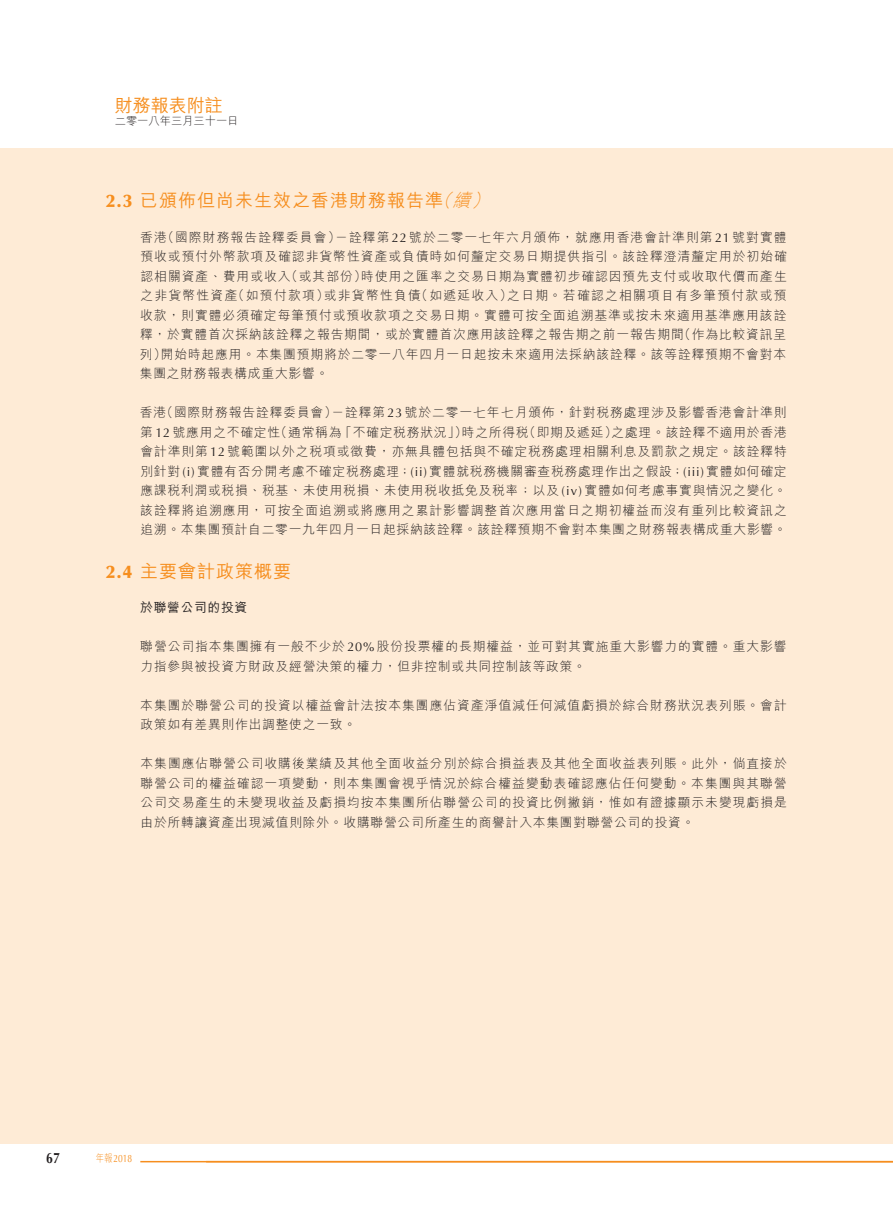
<style>
.page{position:relative;width:893px;height:1212px;background:#fff}
.page>*{position:absolute;margin:0;border:0;box-sizing:border-box;transform-origin:0 0}
.t1{font:500 18px "M Hei HK";letter-spacing:.055em;color:#f68e1e}
.t2{font:italic 300 18px "M Hei HK";color:#f68e1e}
.t3{font:700 15px "Optima";color:#231f20;scale:.8 1}
.t4{font:300 12.75px/19.5px "M Hei HK";letter-spacing:.07em;color:#231f20}
.t5{font:300 12.75px "M Hei HK";letter-spacing:.1em;color:#231f20}
.t6{font:500 12.75px "M Hei HK";letter-spacing:.055em;color:#231f20}
.t7{font:300 11.25px "M Hei HK";color:#231f20}
.t8{font:10.5px "Optima";color:#f68e1e;scale:.8 1}
.s1{font-family:"Optima";font-weight:900}
.s2{font-family:"Optima";font-weight:400}
.s3{font-family:"M Hei HK";font-weight:300}
</style>
<div class="page">
<div style="left:0;top:149px;width:893px;height:995px;background:#feebd6"></div>
<hr style="left:140px;top:1161px;width:753px;height:1px;background:#f68e1e">
<h1 class="t1" style="left:115px;top:92px;width:109px">財務報表附註</h1>
<p class="t7" style="left:115px;top:113px;width:125px">二零一八年三月三十一日</p>
<h1 class="t2" style="left:452px;top:188px;width:26px">續</h1>
<h1 class="t2" style="left:433px;top:188px;width:26px">（</h1>
<h1 class="t2" style="left:472px;top:188px;width:26px">(</h1>
<h1 class="t1" style="left:106px;top:188px;width:338px"><span class="s1">2.3</span> 已頒佈但尚未生效之香港財務報告準</h1>
<p class="t4" style="left:161px;top:227px;width:627px">（國際財務報告詮釋委員會 －） 詮釋第<span class="s2">22</span>號於二零一七年六月頒佈，就應用香港會計準則第<span class="s2">21</span>號對實體</p>
<p class="t4" style="left:140px;top:227px;width:28px">香港</p>
<p class="t4" style="left:140px;top:246px;width:648px">預收或預付外幣款項及確認非貨幣性資產或負債時如何釐定交易日期提供指引。該詮釋澄清釐定用於初始確</p>
<p class="t4" style="left:361px;top:266px;width:427px">時使用之匯率之交易日期為實體初步確認因預先支付或收取代價而產生</p>
<p class="t4" style="left:285px;top:266px;width:83px">（或其部份）</p>
<p class="t4" style="left:141px;top:266px;width:152px">認相關資產、費用或收入</p>
<p class="t4" style="left:232px;top:285px;width:99px">（如預付款項）</p>
<p class="t4" style="left:415px;top:285px;width:99px">（如遞延收入）</p>
<p class="t5" style="left:507px;top:287px;width:281px">之日期。若確認之相關項目有多筆預付款或預</p>
<p class="t5" style="left:140px;top:287px;width:99px">之非貨幣性資產</p>
<p class="t4" style="left:140px;top:305px;width:648px">收款，則實體必須確定每筆預付或預收款項之交易日期。實體可按全面追溯基準或按未來適用基準應用該詮</p>
<p class="t4" style="left:678px;top:324px;width:110px">（作為比較資訊呈</p>
<p class="t5" style="left:324px;top:287px;width:99px">或非貨幣性負債</p>
<p class="t4" style="left:161px;top:324px;width:627px;text-indent:-21px">釋，於實體首次採納該詮釋之報告期間，或於實體首次應用該詮釋之報告期之前一報告期間<br>開始時起應用。本集團預期將於二零一八年四月一日起按未來適用法採納該詮釋。該等詮釋預期不會對本</p>
<p class="t4" style="left:140px;top:344px;width:190px">列）<br>集團之財務報表構成重大影響。</p>
<p class="t4" style="left:161px;top:402px;width:627px">（國際財務報告詮釋委員會 －） 詮釋第<span class="s2">23</span> 號於二零一七年七月頒佈，針對稅務處理涉及影響香港會計準則</p>
<p class="t4" style="left:140px;top:402px;width:28px">香港</p>
<p class="t4" style="left:275px;top:422px;width:68px">（通常稱為</p>
<p class="t4" style="left:339px;top:422px;width:130px">「不確定稅務狀況」）</p>
<p class="t4" style="left:523px;top:422px;width:95px">（即期及遞延）</p>
<p class="t4" style="left:140px;top:422px;width:648px">第<span class="s2">12</span> 號應用之不確定性<br>會計準則第<span class="s2">12</span> 號範圍以外之稅項或徵費，亦無具體包括與不確定稅務處理相關利息及罰款之規定。該詮釋特別針對 <span class="s2">)i(</span> 實體有否分開考慮不確定稅務處理；<span class="s2">(ii)</span> 實體就稅務機關審查稅務處理作出之假設；<span class="s2">(iii)</span> 實體如何確定應課稅利潤或稅損、稅基、未使用稅損、未使用稅收抵免及稅率；以及<span class="s2">(iv)</span> 實體如何考慮事實與情況之變化。該詮釋將追溯應用，可按全面追溯或將應用之累計影響調整首次應用當日之期初權益而沒有重列比較資訊之追溯。本集團預計自二零一九年四月一日起採納該詮釋。該詮釋預期不會對本集團之財務報表構成重大影響。</p>
<h1 class="t1" style="left:106px;top:558px;width:186px"><span class="s1">2.4</span> 主要會計政策概要</h1>
<p class="t6" style="left:140px;top:598px;width:108px">於聯營公司的投資</p>
<p class="t4" style="left:140px;top:636px;width:648px">聯營公司指本集團擁有一般不少於<span class="s2">20%</span> 股份投票權的長期權益，並可對其實施重大影響力的實體。重大影響力指參與被投資方財政及經營決策的權力，但非控制或共同控制該等政策。</p>
<p class="t4" style="left:140px;top:695px;width:648px">本集團於聯營公司的投資以權益會計法按本集團應佔資產淨值減任何減值虧損於綜合財務狀況表列賬。會計政策如有差異則作出調整使之一致。</p>
<p class="t4" style="left:140px;top:753px;width:648px;text-align:justify">本集團應佔聯營公司收購後業績及其他全面收益分別於綜合損益表及其他全面收益表列賬。此外，倘直接於聯營公司的權益確認一項變動，則本集團會視乎情況於綜合權益變動表確認應佔任何變動。本集團與其聯營公司交易產生的未變現收益及虧損均按本集團所佔聯營公司的投資比例撇銷，惟如有證據顯示未變現虧損是由於所轉讓資產出現減值則除外。收購聯營公司所產生的商譽計入本集團對聯營公司的投資。</p>
<p class="t4" style="left:462px;top:422px;width:68px">時之所得稅</p>
<p class="t4" style="left:611px;top:422px;width:177px">之處理。該詮釋不適用於香港</p>
<p class="t3" style="left:46px;top:1149px;width:19px">67</p>
<p class="t8" style="left:96px;top:1152px;width:47px"><span class="s3">年報</span> 2018</p>
</div>
